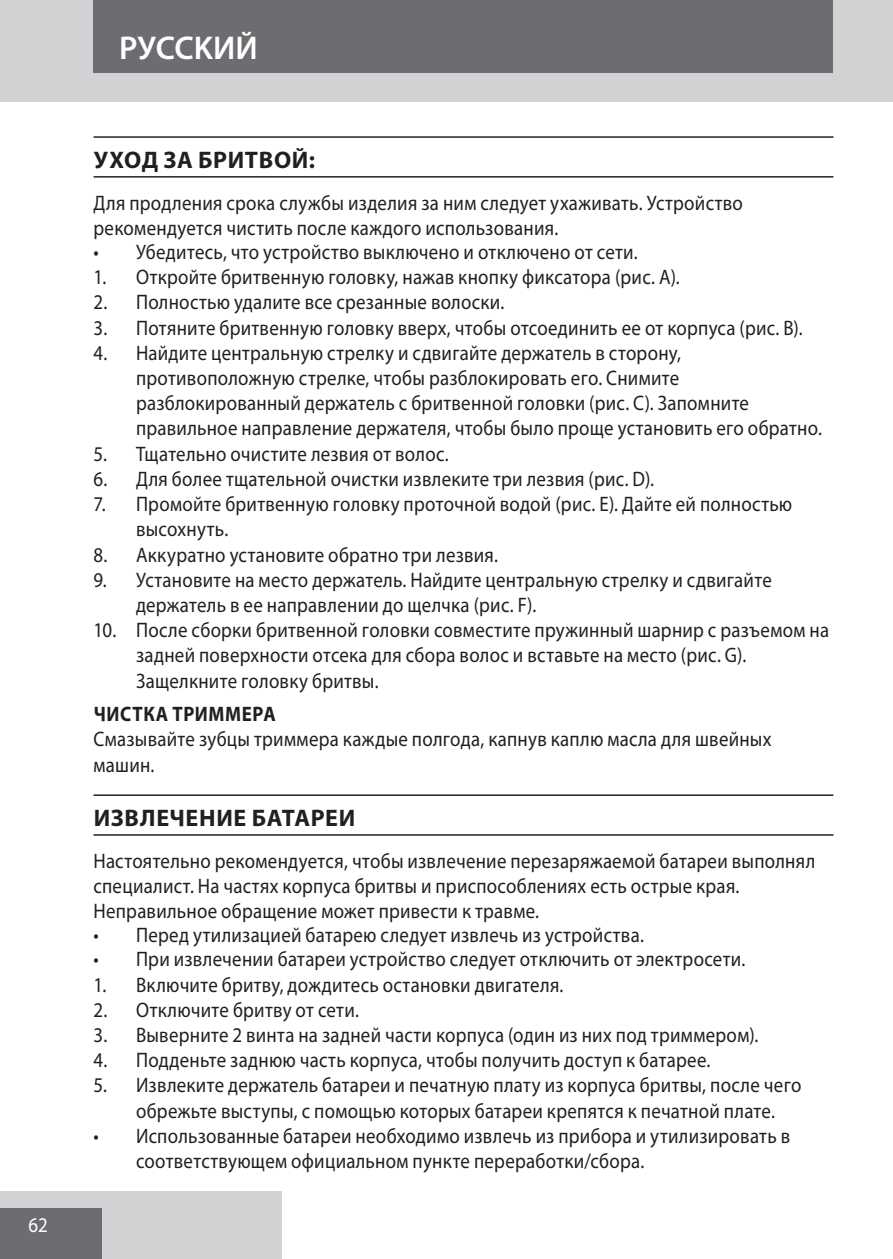
<style>
.page{position:relative;width:893px;height:1259px;background:#fff}
.page>*{position:absolute;margin:0;border:0;box-sizing:border-box;transform-origin:0 0}
.t1{font:600 33px "Myriad Pro";color:#fff}
.t2{font:700 24px "Myriad Pro";letter-spacing:.025em;color:#231f20}
.default{font:21px/25.2px "Myriad Pro";letter-spacing:.015em;color:#231f20;scale:.9 1}
.Default{font:21px/25.2px "Myriad Pro";letter-spacing:.015em;color:#231f20;scale:.9 1}
.t3{font:700 21px "Myriad Pro";letter-spacing:.035em;color:#231f20;scale:.9 1}
.t4{font:21px "Myriad Pro";color:#fff;scale:.9 1}
</style>
<div class="page">
<div style="left:0;top:0;width:893px;height:102px;background:#d1d2d4"></div>
<div style="left:0;top:1191px;width:282px;height:68px;background:#d1d2d4"></div>
<div style="left:0;top:1208px;width:102px;height:51px;background:#6c6d70"></div>
<div style="left:94px;top:0;width:739px;height:73px;background:#6c6d70"></div>
<hr style="left:94px;top:136px;width:739px;height:2px;background:#231f20">
<hr style="left:94px;top:176px;width:739px;height:2px;background:#231f20">
<hr style="left:94px;top:794px;width:739px;height:2px;background:#231f20">
<hr style="left:94px;top:834px;width:739px;height:1px;background:#231f20">
<p class="t4" style="left:29px;top:1212px;width:23px">62</p>
<p class="t1" style="left:119px;top:27px;width:140px">PУCCKИЙ</p>
<p class="t2" style="left:94px;top:144px;width:223px">УХОД ЗА БРИТВОЙ:</p>
<p class="Default" style="left:94px;top:190px;width:723px">Для продления срока службы изделия за ним следует ухаживать. Устройство рекомендуется чистить после каждого использования.</p>
<p class="default" style="left:94px;top:239px;width:606px">• Убедитесь, что устройство выключено и отключено от сети.</p>
<p class="default" style="left:94px;top:264px;width:653px">1. Откройте бритвенную головку, нажав кнопку фиксатора (рис. A).</p>
<p class="default" style="left:94px;top:289px;width:458px">2. Полностью удалите все срезанные волоски.</p>
<p class="default" style="left:94px;top:315px;width:789px">3. Потяните бритвенную головку вверх, чтобы отсоединить ее от корпуса (рис. B).</p>
<p class="default" style="left:136px;top:340px;width:764px;text-indent:-43px">4. Найдите центральную стрелку и сдвигайте держатель в сторону, противоположную стрелке, чтобы разблокировать его. Снимите разблокированный держатель с бритвенной головки (рис. C). Запомните правильное направление держателя, чтобы было проще установить его обратно.</p>
<p class="default" style="left:94px;top:441px;width:396px">5. Тщательно очистите лезвия от волос.</p>
<p class="default" style="left:94px;top:466px;width:624px">6. Для более тщательной очистки извлеките три лезвия (рис. D).</p>
<p class="default" style="left:136px;top:491px;width:731px;text-indent:-43px">7. Промойте бритвенную головку проточной водой (рис. E). Дайте ей полностью высохнуть.</p>
<p class="default" style="left:94px;top:541px;width:451px">8. Аккуратно установите обратно три лезвия.</p>
<p class="default" style="left:136px;top:567px;width:708px;text-indent:-43px">9. Установите на место держатель. Найдите центральную стрелку и сдвигайте держатель в ее направлении до щелчка (рис. F).</p>
<p class="default" style="left:136px;top:617px;width:772px;text-indent:-43px">10. После сборки бритвенной головки совместите пружинный шарнир с разъемом на задней поверхности отсека для сбора волос и вставьте на место (рис. G).<br>Защелкните головку бритвы.</p>
<p class="t3" style="left:94px;top:700px;width:204px">ЧИСТКА ТРИММЕРА</p>
<p class="Default" style="left:94px;top:726px;width:755px">Смазывайте зубцы триммера каждые полгода, капнув каплю масла для швейных машин.</p>
<p class="t2" style="left:94px;top:802px;width:263px">ИЗВЛЕЧЕНИЕ БАТАРЕИ</p>
<p class="default" style="left:94px;top:848px;width:803px">Настоятельно рекомендуется, чтобы извлечение перезаряжаемой батареи выполнял специалист. На частях корпуса бритвы и приспособлениях есть острые края.<br>Неправильное обращение может привести к травме.</p>
<p class="default" style="left:94px;top:922px;width:613px">• Перед утилизацией батарею следует извлечь из устройства.</p>
<p class="default" style="left:94px;top:946px;width:726px">• При извлечении батареи устройство следует отключить от электросети.</p>
<p class="default" style="left:94px;top:971px;width:524px">1. Включите бритву, дождитесь остановки двигателя.</p>
<p class="default" style="left:94px;top:996px;width:296px">2. Отключите бритву от сети.</p>
<p class="default" style="left:94px;top:1022px;width:740px">3. Выверните 2 винта на задней части корпуса (один из них под триммером).</p>
<p class="default" style="left:94px;top:1047px;width:687px">4. Подденьте заднюю часть корпуса, чтобы получить доступ к батарее.</p>
<p class="default" style="left:136px;top:1072px;width:741px;text-indent:-43px">5. Извлеките держатель батареи и печатную плату из корпуса бритвы, после чего обрежьте выступы, с помощью которых батареи крепятся к печатной плате.</p>
<p class="default" style="left:136px;top:1122px;width:728px;text-indent:-43px">• Использованные батареи необходимо извлечь из прибора и утилизировать в соответствующем официальном пункте переработки/сбора.</p>
</div>
